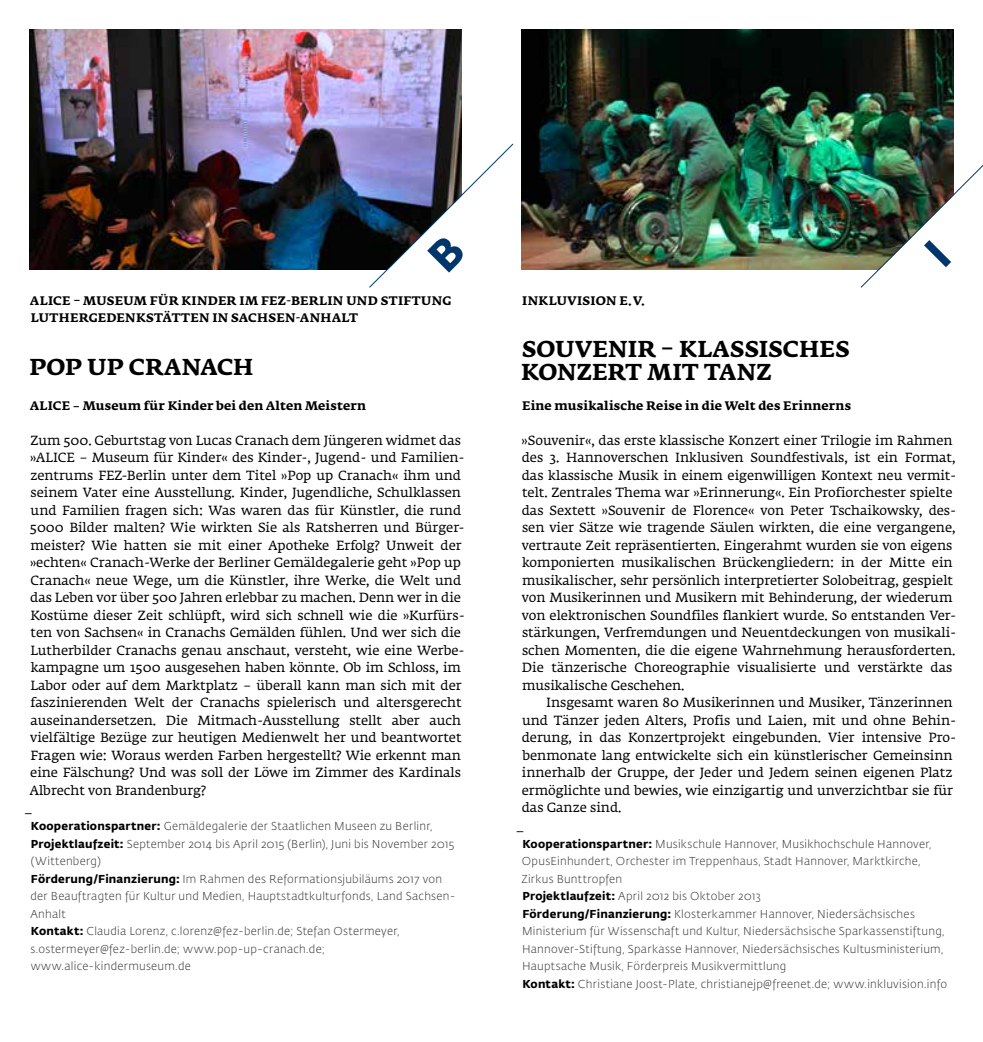
<style>
.page{position:relative;width:983px;height:1042px;background:#fff}
.page>*{position:absolute;margin:0;border:0;box-sizing:border-box;transform-origin:0 0}
.t1{font:700 22.75px/22.8px "Fedra Serif A Std";letter-spacing:.01em;color:#000}
.t2{font:13.12px/17.5px "Fedra Serif A Std";color:#000}
.t3{font:700 12.25px "Fedra Serif A Std";letter-spacing:.02em;color:#000}
.t4{font:300 11.38px/17.5px "Fedra Sans Std";letter-spacing:.02em;color:#3b3b3a}
.s1{font-weight:700;color:#000}
</style>
<div class="page">
<img style="left:30px;top:30px;width:431px;height:240px">
<img style="left:521px;top:30px;width:431px;height:240px">
<svg style="left:368px;top:143px;width:146px;height:145px"></svg>
<img style="left:859px;top:143px;width:123px;height:145px">
<p class="t3" style="left:30px;top:292px;width:9px">Ali</p>
<p class="t3" style="left:53px;top:292px;width:148px">ce – Museum für Kinde</p>
<p class="t3" style="left:226px;top:292px;width:102px">r im FEZ-Berlin</p>
<p class="t3" style="left:346px;top:292px;width:96px">und Stiftung</p>
<p class="t3" style="left:31px;top:309px;width:69px">Luthergedenks</p>
<p class="t3" style="left:154px;top:309px;width:124px">tätten in Sachsen</p>
<p class="t3" style="left:295px;top:309px;width:64px">-Anhalt</p>
<h1 class="t1" style="left:30px;top:357px;width:118px">POP UP CRA</h1>
<h1 class="t1" style="left:182px;top:357px;width:38px">NACH</h1>
<p class="t3" style="left:30px;top:397px;width:337px">ALICE – Museum für Kinder bei den Alten Meistern</p>
<p class="t2" style="left:30px;top:433px;width:432px">Zum 500. Geburtstag von Lucas Cranach dem Jüngeren widmet das</p>
<p class="t2" style="left:30px;top:450px;width:436px">»ALICE – Museum für Kinder« des Kinder-, Jugend- und Familien-</p>
<p class="t2" style="left:30px;top:468px;width:432px">zentrums FEZ-Berlin unter dem Titel »Pop up Cranach« ihm und</p>
<p class="t2" style="left:31px;top:485px;width:432px">seinem Vater eine Ausstellung. Kinder, Jugendliche, Schulklassen</p>
<p class="t2" style="left:31px;top:503px;width:432px">und Familien fragen sich: Was waren das für Künstler, die rund</p>
<p class="t2" style="left:30px;top:520px;width:436px">5000 Bilder malten? Wie wirkten Sie als Ratsherren und Bürger-</p>
<p class="t2" style="left:31px;top:538px;width:432px">meister? Wie hatten sie mit einer Apotheke Erfolg? Unweit der</p>
<p class="t2" style="left:30px;top:555px;width:432px">»echten« Cranach-Werke der Berliner Gemäldegalerie geht »Pop up</p>
<p class="t2" style="left:31px;top:573px;width:432px">Cranach« neue Wege, um die Künstler, ihre Werke, die Welt und</p>
<p class="t2" style="left:30px;top:590px;width:432px">das Leben vor über 500 Jahren erlebbar zu machen. Denn wer in die</p>
<p class="t2" style="left:30px;top:607px;width:435px">Kostüme dieser Zeit schlüpft, wird sich schnell wie die »Kurfürs-</p>
<p class="t2" style="left:31px;top:625px;width:432px">ten von Sachsen« in Cranachs Gemälden fühlen. Und wer sich die</p>
<p class="t2" style="left:30px;top:642px;width:435px">Lutherbilder Cranachs genau anschaut, versteht, wie eine Werbe-</p>
<p class="t2" style="left:31px;top:660px;width:431px">kampagne um 1500 ausgesehen haben könnte. Ob im Schloss, im</p>
<p class="t2" style="left:30px;top:677px;width:432px">Labor oder auf dem Marktplatz – überall kann man sich mit der</p>
<p class="t2" style="left:30px;top:695px;width:432px">faszinierenden Welt der Cranachs spielerisch und altersgerecht</p>
<p class="t2" style="left:30px;top:712px;width:432px">auseinandersetzen. Die Mitmach-Ausstellung stellt aber auch</p>
<p class="t2" style="left:30px;top:730px;width:432px">vielfältige Bezüge zur heutigen Medienwelt her und beantwortet</p>
<p class="t2" style="left:30px;top:747px;width:432px">Fragen wie: Woraus werden Farben hergestellt? Wie erkennt man</p>
<p class="t2" style="left:30px;top:765px;width:432px">eine Fälschung? Und was soll der Löwe im Zimmer des Kardinals</p>
<p class="t2" style="left:30px;top:782px;width:177px">Albrecht von Brandenburg?</p>
<p class="t2" style="left:25px;top:800px;width:8px">_</p>
<p class="t4" style="left:30px;top:817px;width:426px"><span class="s1">Kooperationspartner:</span> Gemäldegalerie der Staatlichen Museen zu Berlinr, <span class="s1">Projektlaufzeit:</span> September 2014 bis April 2015 (Berlin), Juni bis November 2015 (Wittenberg)<br><span class="s1">Förderung/Finanzierung:</span> Im Rahmen des Reformationsjubiläums 2017 von der Beauftragten für Kultur und Medien, Hauptstadtkulturfonds, Land Sachsen-Anhalt<br><span class="s1">Kontakt:</span> Claudia Lorenz, c.lorenz@fez-berlin.de; Stefan Ostermeyer, s.ostermeyer@fez-berlin.de; www.pop-up-cranach.de; www.alice-kindermuseum.de</p>
<p class="t3" style="left:522px;top:292px;width:16px">Inkl</p>
<p class="t3" style="left:556px;top:292px;width:89px">uVision e.V.</p>
<h1 class="t1" style="left:521px;top:339px;width:330px">SOUVENIR – KLASSISCHES<br>KONZERT MIT TANZ</h1>
<p class="t3" style="left:522px;top:397px;width:330px">Eine musikalische Reise in die Welt des Erinnerns</p>
<p class="t2" style="left:521px;top:433px;width:436px">»Souvenir«, das erste klassische Konzert einer Trilogie im Rahmen des 3. Hannoverschen Inklusiven Soundfestivals, ist ein Format, das klassische Musik in einem eigenwilligen Kontext neu vermit&shy;telt. Zentrales Thema war »Erinnerung«. Ein Profiorchester spielte das Sextett »Souvenir de Florence« von Peter Tschaikowsky, des&shy;sen vier Sätze wie tragende Säulen wirkten, die eine vergangene, vertraute Zeit repräsentierten. Eingerahmt wurden sie von eigens komponierten musikalischen Brückengliedern: in der Mitte ein musikalischer, sehr persönlich interpretierter Solobeitrag, gespielt von Musikerinnen und Musikern mit Behinderung, der wiederum von elektronischen Soundfiles flankiert wurde. So entstanden Ver&shy;stärkungen, Verfremdungen und Neuentdeckungen von musikali&shy;schen Momenten, die die eigene Wahrnehmung herausforderten.<br>Die tänzerische Choreographie visualisierte und verstärkte das musikalische Geschehen.</p>
<p class="t2" style="left:546px;top:695px;width:408px">Insgesamt waren 80 Musikerinnen und Musiker, Tänzerinnen</p>
<p class="t2" style="left:522px;top:712px;width:435px">und Tänzer jeden Alters, Profis und Laien, mit und ohne Behin-</p>
<p class="t2" style="left:521px;top:730px;width:436px">derung, in das Konzertprojekt eingebunden. Vier intensive Pro-</p>
<p class="t2" style="left:522px;top:747px;width:431px">benmonate lang entwickelte sich ein künstlerischer Gemeinsinn</p>
<p class="t2" style="left:522px;top:765px;width:432px">innerhalb der Gruppe, der Jeder und Jedem seinen eigenen Platz</p>
<p class="t2" style="left:521px;top:782px;width:432px">ermöglichte und bewies, wie einzigartig und unverzichtbar sie für</p>
<p class="t2" style="left:521px;top:800px;width:101px">das Ganze sind.</p>
<p class="t2" style="left:516px;top:817px;width:8px">_</p>
<p class="t4" style="left:521px;top:835px;width:427px"><span class="s1">Kooperationspartner:</span> Musikschule Hannover, Musikhochschule Hannover, OpusEinhundert, Orchester im Treppenhaus, Stadt Hannover, Marktkirche, Zirkus Bunttropfen<br><span class="s1">Projektlaufzeit:</span> April 2012 bis Oktober 2013<br><span class="s1">Förderung/Finanzierung:</span> Klosterkammer Hannover, Niedersächsisches Ministerium für Wissenschaft und Kultur, Niedersächsische Sparkassenstiftung, Hannover-Stiftung, Sparkasse Hannover, Niedersächsisches Kultusministerium, Hauptsache Musik, Förderpreis Musikvermittlung<br><span class="s1">Kontakt:</span> Christiane Joost-Plate, christianejp@freenet.de; www.inkluvision.info</p>
</div>
